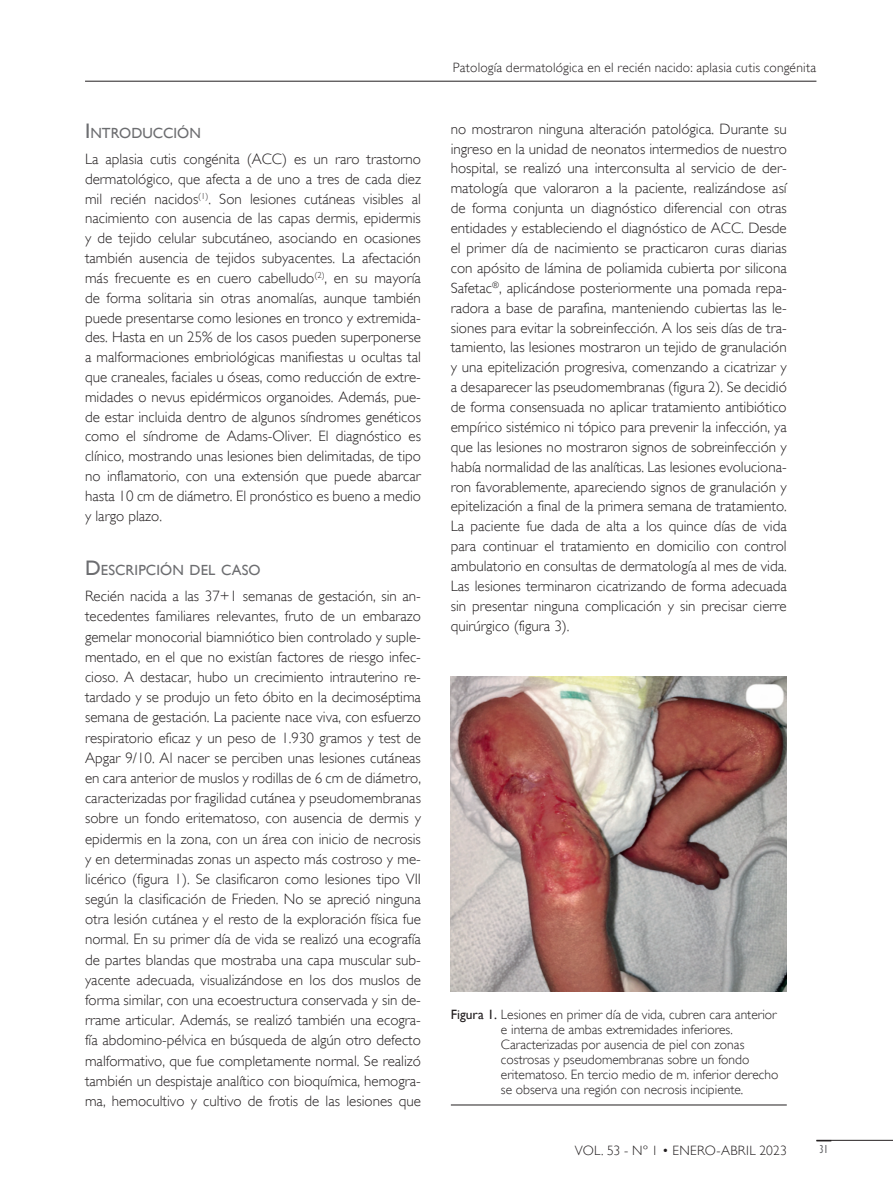
<style>
.page{position:relative;width:893px;height:1191px;background:#fff}
.page>*{position:absolute;margin:0;border:0;box-sizing:border-box;transform-origin:0 0}
._10-Texto_Común{font:300 15px/19.8px "Gill Sans";color:#231f20;text-align:justify}
._11-Título_2{font:14.7px "Gill Sans";letter-spacing:.005em;color:#6c6d70}
._10-Texto_Común-2{font:300 13.5px/15px "Gill Sans";color:#231f20}
._00-Boletin_cabecera{font:300 13.5px "Gill Sans";letter-spacing:.015em;color:#231f20}
._00-Numero_de_folio{font:condensed 12px "Gill Sans";color:#6c6d70}
.s1{font-size:21px}
.s2{font-weight:400}
</style>
<div class="page">
<hr style="left:85px;top:81px;width:731px;height:1px;background:#231f20">
<hr style="left:816px;top:1140px;width:77px;height:1px;background:#231f20">
<hr style="left:451px;top:1104px;width:336px;height:1px;background:#231f20">
<img style="left:451px;top:676px;width:336px;height:315px">
<p class="_11-Título_2" style="left:85px;top:124px;width:117px"><span class="s1">I</span>NTRODUCCIÓN</p>
<p class="_10-Texto_Común" style="left:85px;top:149px;width:337px">La aplasia cutis congénita (ACC) es un raro trastorno dermatológico, que afecta a de uno a tres de cada diez mil recién nacidos<sup>(1)</sup>. Son lesiones cutáneas visibles al nacimiento con ausencia de las capas dermis, epidermis y de tejido celular subcutáneo, asociando en ocasiones también ausencia de tejidos subyacentes. La afectación más frecuente es en cuero cabelludo<sup>(2)</sup>, en su mayoría de forma solitaria sin otras anomalías, aunque también puede presentarse como lesiones en tronco y extremida&shy;des. Hasta en un 25% de los casos pueden superponerse a malformaciones embriológicas manifiestas u ocultas tal que craneales, faciales u óseas, como reducción de extre&shy;midades o nevus epidérmicos organoides. Además, pue&shy;de estar incluida dentro de algunos síndromes genéticos como el síndrome de Adams-Oliver. El diagnóstico es clínico, mostrando unas lesiones bien delimitadas, de tipo no inflamatorio, con una extensión que puede abarcar hasta 10 cm de diámetro. El pronóstico es bueno a medio y largo plazo.</p>
<p class="_11-Título_2" style="left:85px;top:561px;width:177px"><span class="s1">D</span>ESCRIPCIÓN DEL CASO</p>
<p class="_10-Texto_Común" style="left:85px;top:586px;width:337px;line-height:20.2px">Recién nacida a las 37+1 semanas de gestación, sin an&shy;tecedentes familiares relevantes, fruto de un embarazo gemelar monocorial biamniótico bien controlado y suple&shy;mentado, en el que no existían factores de riesgo infec&shy;cioso. A destacar, hubo un crecimiento intrauterino re&shy;tardado y se produjo un feto óbito en la decimoséptima semana de gestación. La paciente nace viva, con esfuerzo respiratorio eficaz y un peso de 1.930 gramos y test de Apgar 9/10. Al nacer se perciben unas lesiones cutáneas en cara anterior de muslos y rodillas de 6 cm de diámetro, caracterizadas por fragilidad cutánea y pseudomembranas sobre un fondo eritematoso, con ausencia de dermis y epidermis en la zona, con un área con inicio de necrosis y en determinadas zonas un aspecto más costroso y me&shy;licérico (figura 1). Se clasificaron como lesiones tipo VII según la clasificación de Frieden. No se apreció ninguna otra lesión cutánea y el resto de la exploración física fue normal. En su primer día de vida se realizó una ecografía de partes blandas que mostraba una capa muscular sub&shy;yacente adecuada, visualizándose en los dos muslos de forma similar, con una ecoestructura conservada y sin de&shy;rrame articular. Además, se realizó también una ecogra&shy;fía abdomino-pélvica en búsqueda de algún otro defecto malformativo, que fue completamente normal. Se realizó también un despistaje analítico con bioquímica, hemogra&shy;ma, hemocultivo y cultivo de frotis de las lesiones que</p>
<p class="_00-Boletin_cabecera" style="left:453px;top:60px;width:365px">Patología dermatológica en el recién nacido: aplasia cutis congénita</p>
<p class="_10-Texto_Común" style="left:451px;top:119px;width:338px">no mostraron ninguna alteración patológica. Durante su ingreso en la unidad de neonatos intermedios de nuestro hospital, se realizó una interconsulta al servicio de der&shy;matología que valoraron a la paciente, realizándose así de forma conjunta un diagnóstico diferencial con otras entidades y estableciendo el diagnóstico de ACC. Desde el primer día de nacimiento se practicaron curas diarias con apósito de lámina de poliamida cubierta por silicona Safetac<sup>®</sup>, aplicándose posteriormente una pomada repa&shy;radora a base de parafina, manteniendo cubiertas las le&shy;siones para evitar la sobreinfección. A los seis días de tra&shy;tamiento, las lesiones mostraron un tejido de granulación y una epitelización progresiva, comenzando a cicatrizar y a desaparecer las pseudomembranas (figura 2). Se decidió de forma consensuada no aplicar tratamiento antibiótico empírico sistémico ni tópico para prevenir la infección, ya que las lesiones no mostraron signos de sobreinfección y había normalidad de las analíticas. Las lesiones evoluciona&shy;ron favorablemente, apareciendo signos de granulación y epitelización a final de la primera semana de tratamiento.<br>La paciente fue dada de alta a los quince días de vida para continuar el tratamiento en domicilio con control ambulatorio en consultas de dermatología al mes de vida.<br>Las lesiones terminaron cicatrizando de forma adecuada sin presentar ninguna complicación y sin precisar cierre quirúrgico (figura 3).</p>
<p class="_10-Texto_Común-2" style="left:501px;top:1007px;width:279px;text-indent:-50px"><span class="s2">Figura 1.</span> Lesiones en primer día de vida, cubren cara anterior e interna de ambas extremidades inferiores.<br>Caracterizadas por ausencia de piel con zonas costrosas y pseudomembranas sobre un fondo eritematoso. En tercio medio de m. inferior derecho se observa una región con necrosis incipiente.</p>
<p class="_00-Boletin_cabecera" style="left:575px;top:1142px;width:213px">VOL. 53 - Nº 1 • ENERO-ABRIL 2023</p>
<p class="_00-Numero_de_folio" style="left:819px;top:1142px;width:10px">31</p>
</div>
